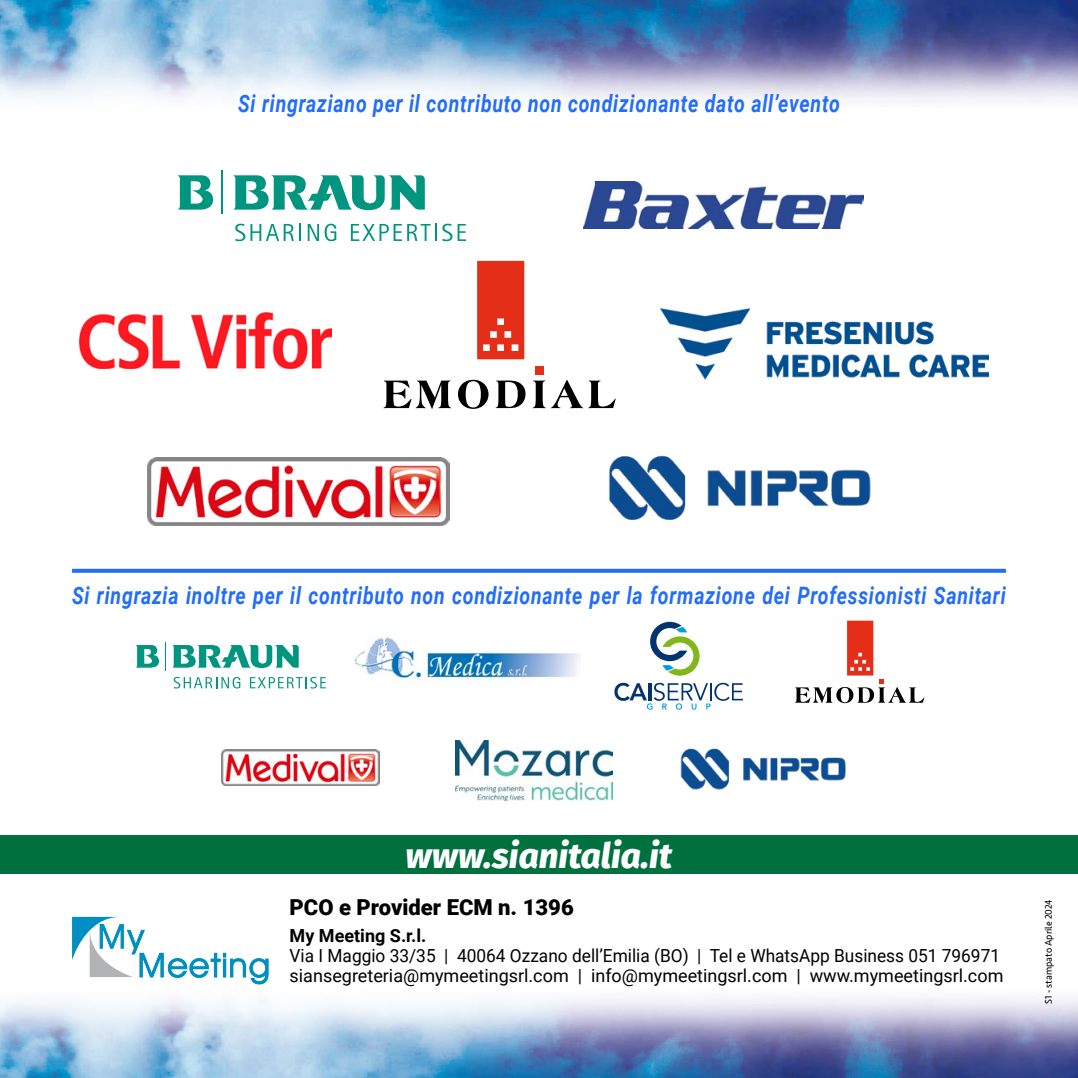
<style>
.page{position:relative;width:1078px;height:1078px;background:#fff}
.page>*{position:absolute;margin:0;border:0;box-sizing:border-box;transform-origin:0 0}
.t1{font:italic 800 35px "Fira Sans";color:#fff}
.t2{font:italic 700 24px "Roboto";letter-spacing:.04em;color:#226dfa;scale:.81 1}
.t3{font:900 22px "Roboto";color:#000}
.t4{font:18px "Roboto";color:#000}
.t5{font:18px "Roboto";color:#000;scale:.96 1}
.t6{font:700 18px "Roboto";color:#000}
.t7{font:10px "Seravek";color:#000;scale:.96 1}
</style>
<div class="page">
<img style="left:0;top:0;width:1077px;height:1077px">
<svg style="left:72px;top:916px;width:196px;height:68px"></svg>
<svg style="left:72px;top:568px;width:933px;height:4px;fill:#226dfa"></svg>
<div style="left:0;top:835px;width:1077px;height:38px;background:#00713e"></div>
<svg style="left:174px;top:676px;width:66px;height:12px"></svg>
<svg style="left:250px;top:676px;width:76px;height:12px"></svg>
<svg style="left:135px;top:645px;width:24px;height:22px"></svg>
<svg style="left:172px;top:644px;width:126px;height:24px"></svg>
<svg style="left:165px;top:641px;width:1px;height:29px"></svg>
<svg style="left:235px;top:224px;width:66px;height:17px"></svg>
<svg style="left:307px;top:224px;width:29px;height:17px"></svg>
<svg style="left:351px;top:224px;width:115px;height:17px"></svg>
<svg style="left:177px;top:175px;width:36px;height:35px"></svg>
<svg style="left:233px;top:174px;width:191px;height:36px"></svg>
<hr style="left:222px;top:170px;width:1px;height:44px;background:#00957e">
<img style="left:583px;top:181px;width:280px;height:47px">
<svg style="left:383px;top:380px;width:68px;height:28px"></svg>
<svg style="left:458px;top:380px;width:30px;height:28px"></svg>
<svg style="left:495px;top:380px;width:30px;height:28px"></svg>
<svg style="left:532px;top:380px;width:13px;height:28px"></svg>
<svg style="left:551px;top:380px;width:64px;height:28px"></svg>
<div style="left:535px;top:366px;width:8px;height:9px;background:#e42e18"></div>
<svg style="left:477px;top:261px;width:47px;height:98px"></svg>
<svg style="left:794px;top:620px;width:130px;height:83px"></svg>
<img style="left:660px;top:309px;width:328px;height:70px">
<img style="left:79px;top:312px;width:252px;height:56px">
<img style="left:147px;top:457px;width:302px;height:68px">
<img style="left:221px;top:749px;width:158px;height:36px">
<img style="left:353px;top:636px;width:227px;height:49px">
<svg style="left:614px;top:682px;width:128px;height:27px"></svg>
<svg style="left:650px;top:621px;width:49px;height:54px"></svg>
<img style="left:590px;top:447px;width:290px;height:78px">
<img style="left:669px;top:743px;width:183px;height:49px">
<img style="left:456px;top:740px;width:156px;height:60px">
<p class="t2" style="left:238px;top:86px;width:744px">Si ringraziano per il contributo non condizionante dato all’evento</p>
<p class="t2" style="left:72px;top:578px;width:1153px">Si ringrazia inoltre per il contributo non condizionante per la formazione dei Professionisti Sanitari</p>
<p class="t1" style="left:405px;top:825px;width:268px">www.sianitalia.it</p>
<p class="t3" style="left:289px;top:891px;width:285px">PCO e Provider ECM n. 1396</p>
<p class="t6" style="left:289px;top:923px;width:138px">My Meeting S.r.l.</p>
<p class="t5" style="left:289px;top:943px;width:741px">Via I Maggio 33/35 | 40064 Ozzano dell’Emilia (BO) | Tel e WhatsApp Business 051 796971</p>
<p class="t4" style="left:289px;top:963px;width:715px">siansegreteria@mymeetingsrl.com | info@mymeetingsrl.com | www.mymeetingsrl.com</p>
<p class="t7" style="left:1040px;top:1003px;width:110px;rotate:-90deg">S1 - stampato Aprile 2024</p>
</div>
